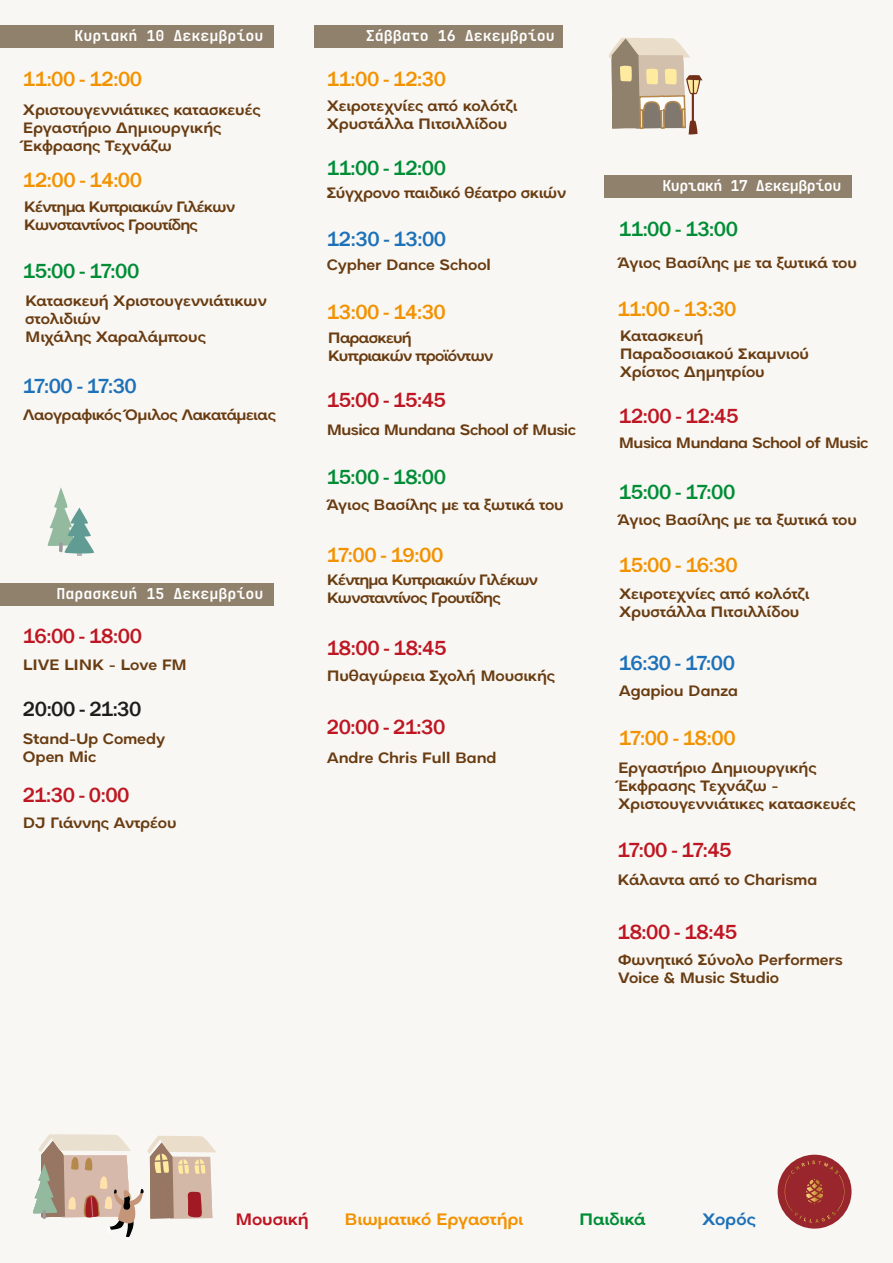
<style>
.page{position:relative;width:893px;height:1263px;background:#fff}
.page>*{position:absolute;margin:0;border:0;box-sizing:border-box;transform-origin:0 0}
.t1{font:500 21px "Franklin Gothic";letter-spacing:-.02em;color:#f39200}
.t2{font:500 21px "Franklin Gothic";letter-spacing:-.02em;color:#be1622}
.t3{font:500 21px "Franklin Gothic";letter-spacing:-.02em;color:#008d36}
.t4{font:500 21px "Franklin Gothic";letter-spacing:-.02em;color:#1d71b8}
.t5{font:500 21px "Franklin Gothic";letter-spacing:-.02em;color:#1d1d1b}
.t6{font:500 16.5px "Handil Pro";letter-spacing:-.01em;color:#f39200}
.t7{font:500 16.5px "Handil Pro";letter-spacing:-.005em;color:#be1622}
.t8{font:500 16.5px "Handil Pro";letter-spacing:-.005em;color:#008d36}
.t9{font:500 16.5px "Handil Pro";color:#1d71b8}
.t10{font:500 15px/18px "Handil Pro";letter-spacing:-.01em;color:#693c11}
.t11{font:500 15px/18px "Handil Pro";letter-spacing:-.04em;color:#693c11}
.t12{font:700 15px "Pitagon Sans Mono";color:#fff}
.t13{font:500 15px "Handil Pro";letter-spacing:-.035em;color:#693c11}
.t14{font:700 15px "Pitagon Sans Mono";letter-spacing:-.035em;color:#fff}
</style>
<div class="page">
<div style="left:0;top:0;width:892px;height:1263px;background:#f9f7f4"></div>
<div style="left:0;top:26px;width:273px;height:22px;background:#90816c"></div>
<div style="left:314px;top:26px;width:248px;height:22px;background:#90816c"></div>
<div style="left:0;top:584px;width:273px;height:22px;background:#90816c"></div>
<div style="left:604px;top:176px;width:247px;height:22px;background:#90816c"></div>
<div style="left:77px;top:545px;width:5px;height:11px;background:#b4b4b4"></div>
<svg style="left:48px;top:487px;width:46px;height:67px"></svg>
<svg style="left:33px;top:1134px;width:183px;height:106px"></svg>
<svg style="left:609px;top:38px;width:93px;height:97px"></svg>
<div style="left:778px;top:1155px;width:73px;height:73px;background:#98262c;border-radius:50%"></div>
<svg style="left:785px;top:1160px;width:59px;height:51px"></svg>
<p class="t12" style="left:75px;top:24px;width:191px">Κυριακή 10 Δεκεμβρίου</p>
<p class="t12" style="left:366px;top:24px;width:191px">Σάββατο 16 Δεκεμβρίου</p>
<h1 class="t1" style="left:23px;top:66px;width:121px">11:00 - 12:00</h1>
<p class="t10" style="left:23px;top:99px;width:239px">Χριστουγεννιάτικες κατασκευές<br>Εργαστήριο Δημιουργικής<br>Έκφρασης Τεχνάζω</p>
<h1 class="t1" style="left:23px;top:167px;width:121px">12:00 - 14:00</h1>
<p class="t11" style="left:24px;top:196px;width:212px">Κέντημα Κυπριακών Γιλέκων<br>Κωνσταντίνος Γρουτίδης</p>
<h1 class="t3" style="left:23px;top:258px;width:118px">15:00 - 17:00</h1>
<p class="t10" style="left:25px;top:290px;width:243px">Κατασκευή Χριστουγεννιάτικων στολιδιών<br>Μιχάλης Χαραλάμπους</p>
<h1 class="t4" style="left:23px;top:373px;width:115px">17:00 - 17:30</h1>
<p class="t10" style="left:23px;top:404px;width:254px">Λαογραφικός Όμιλος Λακατάμειας</p>
<p class="t12" style="left:57px;top:583px;width:209px">Παρασκευή 15 Δεκεμβρίου</p>
<h1 class="t2" style="left:23px;top:623px;width:121px">16:00 - 18:00</h1>
<p class="t10" style="left:23px;top:654px;width:165px">LIVE LINK - Love FM</p>
<h1 class="t5" style="left:23px;top:696px;width:120px">20:00 - 21:30</h1>
<p class="t10" style="left:23px;top:728px;width:144px">Stand-Up Comedy<br>Open Mic</p>
<h1 class="t2" style="left:23px;top:782px;width:108px">21:30 - 0:00</h1>
<p class="t10" style="left:23px;top:812px;width:155px">DJ Γιάννης Αντρέου</p>
<h1 class="t1" style="left:327px;top:66px;width:121px">11:00 - 12:30</h1>
<p class="t10" style="left:327px;top:95px;width:192px">Χειροτεχνίες από κολότζι<br>Χρυστάλλα Πιτσιλλίδου</p>
<h1 class="t3" style="left:327px;top:155px;width:121px">11:00 - 12:00</h1>
<p class="t10" style="left:327px;top:182px;width:241px">Σύγχρονο παιδικό θέατρο σκιών</p>
<h1 class="t4" style="left:327px;top:226px;width:121px">12:30 - 13:00</h1>
<p class="t10" style="left:327px;top:255px;width:166px">Cypher Dance School</p>
<h1 class="t1" style="left:327px;top:299px;width:121px">13:00 - 14:30</h1>
<p class="t11" style="left:328px;top:327px;width:167px">Παρασκευή<br>Κυπριακών προϊόντων</p>
<h1 class="t2" style="left:327px;top:387px;width:121px">15:00 - 15:45</h1>
<p class="t13" style="left:327px;top:417px;width:251px">Musica Mundana School of Music</p>
<h1 class="t3" style="left:327px;top:464px;width:121px">15:00 - 18:00</h1>
<p class="t10" style="left:327px;top:494px;width:238px">Άγιος Βασίλης με τα ξωτικά του</p>
<h1 class="t1" style="left:327px;top:542px;width:118px">17:00 - 19:00</h1>
<p class="t11" style="left:327px;top:570px;width:212px">Κέντημα Κυπριακών Γιλέκων<br>Κωνσταντίνος Γρουτίδης</p>
<h1 class="t2" style="left:327px;top:635px;width:121px">18:00 - 18:45</h1>
<p class="t10" style="left:327px;top:665px;width:230px">Πυθαγώρεια Σχολή Μουσικής</p>
<h1 class="t2" style="left:327px;top:714px;width:120px">20:00 - 21:30</h1>
<p class="t10" style="left:327px;top:747px;width:171px">Andre Chris Full Band</p>
<p class="t14" style="left:662px;top:174px;width:181px">Κυριακή 17 Δεκεμβρίου</p>
<h1 class="t3" style="left:619px;top:216px;width:121px">11:00 - 13:00</h1>
<p class="t10" style="left:618px;top:252px;width:241px">Άγιος Βασίλης με τα ξωτικά του</p>
<h1 class="t1" style="left:617px;top:296px;width:121px">11:00 - 13:30</h1>
<p class="t10" style="left:620px;top:325px;width:191px">Κατασκευή<br>Παραδοσιακού Σκαμνιού<br>Χρίστος Δημητρίου</p>
<h1 class="t2" style="left:619px;top:403px;width:121px">12:00 - 12:45</h1>
<p class="t13" style="left:619px;top:429px;width:251px">Musica Mundana School of Music</p>
<h1 class="t3" style="left:619px;top:479px;width:118px">15:00 - 17:00</h1>
<p class="t10" style="left:618px;top:509px;width:241px">Άγιος Βασίλης με τα ξωτικά του</p>
<h1 class="t1" style="left:619px;top:552px;width:120px">15:00 - 16:30</h1>
<p class="t10" style="left:619px;top:583px;width:192px">Χειροτεχνίες από κολότζι<br>Χρυστάλλα Πιτσιλλίδου</p>
<h1 class="t4" style="left:619px;top:650px;width:118px">16:30 - 17:00</h1>
<p class="t10" style="left:619px;top:680px;width:121px">Agapiou Danza</p>
<h1 class="t1" style="left:619px;top:725px;width:118px">17:00 - 18:00</h1>
<p class="t10" style="left:618px;top:757px;width:239px">Εργαστήριο Δημιουργικής<br>Έκφρασης Τεχνάζω -<br>Χριστουγεννιάτικες κατασκευές</p>
<h1 class="t2" style="left:618px;top:837px;width:115px">17:00 - 17:45</h1>
<p class="t10" style="left:618px;top:869px;width:201px">Κάλαντα από το Charisma</p>
<h1 class="t2" style="left:618px;top:919px;width:121px">18:00 - 18:45</h1>
<p class="t10" style="left:618px;top:949px;width:226px">Φωνητικό Σύνολο Performers<br>Voice &amp; Music Studio</p>
<p class="t7" style="left:235px;top:1204px;width:75px">Μουσική</p>
<p class="t6" style="left:344px;top:1204px;width:180px">Βιωματικό Εργαστήρι</p>
<p class="t8" style="left:579px;top:1204px;width:68px">Παιδικά</p>
<p class="t9" style="left:702px;top:1204px;width:55px">Χορός</p>
</div>
